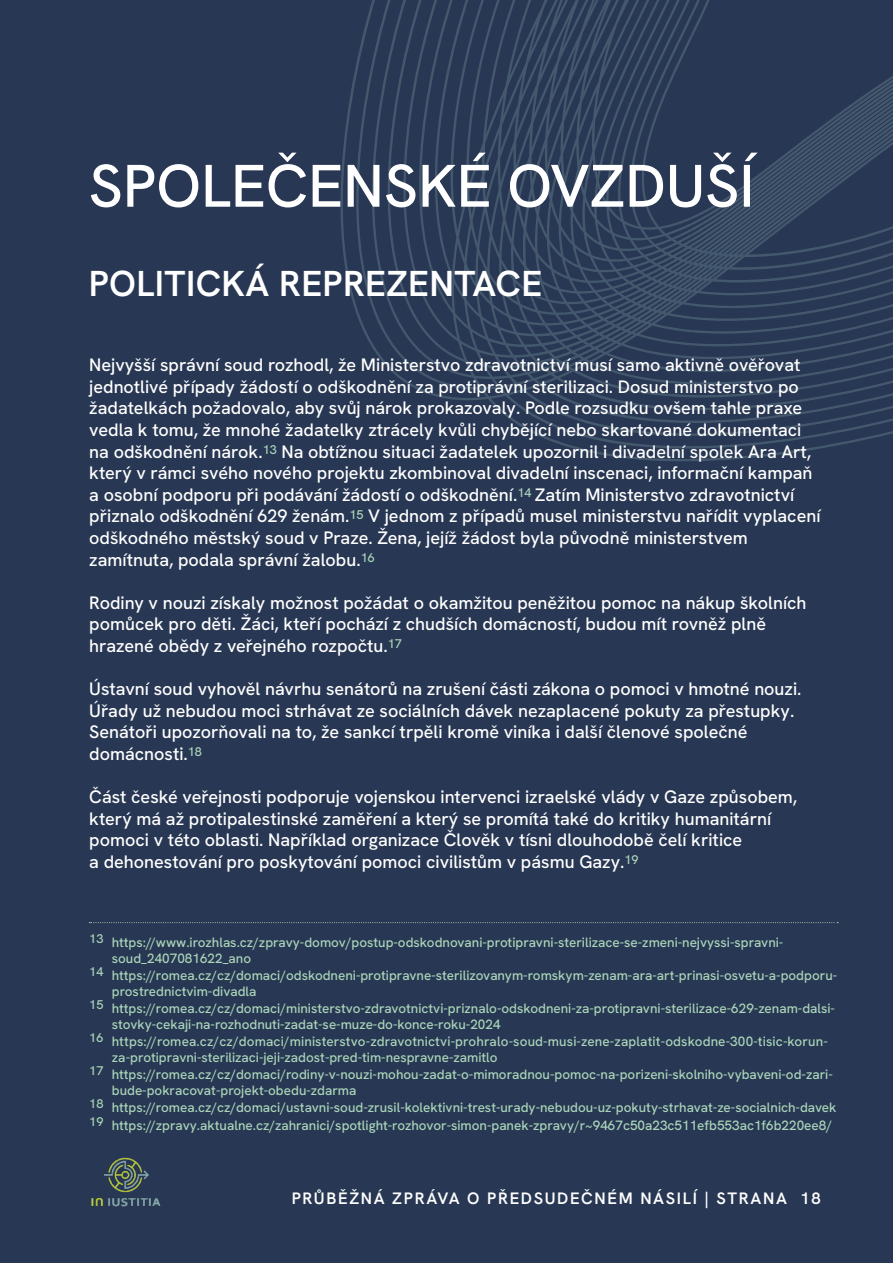
<style>
.page{position:relative;width:893px;height:1263px;background:#283753}
.page>*{position:absolute;margin:0;border:0;box-sizing:border-box;transform-origin:0 0}
.t1{font:500 60px "Hanken Grotesk";color:#fff}
.t2{font:600 36px "Hanken Grotesk";letter-spacing:.01em;color:#fff}
.t3{font:500 18px/21.6px "Hanken Grotesk";color:#fff}
.t4{font:600 16.5px "Hanken Grotesk";letter-spacing:.1em;color:#fff}
.t5{font:500 13.5px "Hanken Grotesk";color:#aad5b9}
</style>
<div class="page">
<svg style="left:340px;top:0;width:553px;height:461px"></svg>
<img style="left:91px;top:1157px;width:70px;height:50px">
<svg style="left:89px;top:922px;width:749px;height:1px"></svg>
<h1 class="t1" style="left:89px;top:147px;width:667px">SPOLEČENSKÉ OVZDUŠÍ</h1>
<h2 class="t2" style="left:89px;top:260px;width:455px">POLITICKÁ REPREZENTACE</h2>
<p class="t3" style="left:89px;top:354px;width:733px">Nejvyšší správní soud rozhodl, že Ministerstvo zdravotnictví musí samo aktivně ověřovat jednotlivé případy žádostí o odškodnění za protiprávní sterilizaci. Dosud ministerstvo po žadatelkách požadovalo, aby svůj nárok prokazovaly. Podle rozsudku ovšem tahle praxe vedla k tomu, že mnohé žadatelky ztrácely kvůli chybějící nebo skartované dokumentaci na odškodnění nárok.<sup>13</sup> Na obtížnou situaci žadatelek upozornil i divadelní spolek Ara Art, který v rámci svého nového projektu zkombinoval divadelní inscenaci, informační kampaň a osobní podporu při podávání žádostí o odškodnění.<sup>14</sup> Zatím Ministerstvo zdravotnictví přiznalo odškodnění 629 ženám.<sup>15</sup> V jednom z případů musel ministerstvu nařídit vyplacení odškodného městský soud v Praze. Žena, jejíž žádost byla původně ministerstvem zamítnuta, podala správní žalobu.<sup>16</sup></p>
<p class="t3" style="left:89px;top:591px;width:719px">Rodiny v nouzi získaly možnost požádat o okamžitou peněžitou pomoc na nákup školních pomůcek pro děti. Žáci, kteří pochází z chudších domácností, budou mít rovněž plně hrazené obědy z veřejného rozpočtu.<sup>17</sup></p>
<p class="t3" style="left:89px;top:678px;width:714px">Ústavní soud vyhověl návrhu senátorů na zrušení části zákona o pomoci v hmotné nouzi.<br>Úřady už nebudou moci strhávat ze sociálních dávek nezaplacené pokuty za přestupky.<br>Senátoři upozorňovali na to, že sankcí trpěli kromě viníka i další členové společné domácnosti.<sup>18</sup></p>
<p class="t3" style="left:89px;top:786px;width:709px">Část české veřejnosti podporuje vojenskou intervenci izraelské vlády v Gaze způsobem, který má až protipalestinské zaměření a který se promítá také do kritiky humanitární pomoci v této oblasti. Například organizace Člověk v tísni dlouhodobě čelí kritice<br>a dehonestování pro poskytování pomoci civilistům v pásmu Gazy.<sup>19</sup></p>
<p class="t5" style="left:89px;top:933px;width:696px"><sup>13</sup> https://www.irozhlas.cz/zpravy-domov/postup-odskodnovani-protipravni-sterilizace-se-zmeni-nejvyssi-spravni-</p>
<p class="t5" style="left:112px;top:950px;width:141px">soud_2407081622_ano</p>
<p class="t5" style="left:89px;top:966px;width:749px"><sup>14</sup> https://romea.cz/cz/domaci/odskodneni-protipravne-sterilizovanym-romskym-zenam-ara-art-prinasi-osvetu-a-podporu-</p>
<p class="t5" style="left:112px;top:983px;width:146px">prostrednictvim-divadla</p>
<p class="t5" style="left:89px;top:999px;width:747px"><sup>15</sup> https://romea.cz/cz/domaci/ministerstvo-zdravotnictvi-priznalo-odskodneni-za-protipravni-sterilizace-629-zenam-dalsi-</p>
<p class="t5" style="left:112px;top:1016px;width:390px">stovky-cekaji-na-rozhodnuti-zadat-se-muze-do-konce-roku-2024</p>
<p class="t5" style="left:89px;top:1032px;width:740px"><sup>16</sup> https://romea.cz/cz/domaci/ministerstvo-zdravotnictvi-prohralo-soud-musi-zene-zaplatit-odskodne-300-tisic-korun-</p>
<p class="t5" style="left:112px;top:1049px;width:387px">za-protipravni-sterilizaci-jeji-zadost-pred-tim-nespravne-zamitlo</p>
<p class="t5" style="left:89px;top:1065px;width:745px"><sup>17</sup> https://romea.cz/cz/domaci/rodiny-v-nouzi-mohou-zadat-o-mimoradnou-pomoc-na-porizeni-skolniho-vybaveni-od-zari-</p>
<p class="t5" style="left:112px;top:1082px;width:246px">bude-pokracovat-projekt-obedu-zdarma</p>
<p class="t5" style="left:89px;top:1098px;width:749px"><sup>18</sup> https://romea.cz/cz/domaci/ustavni-soud-zrusil-kolektivni-trest-urady-nebudou-uz-pokuty-strhavat-ze-socialnich-davek</p>
<p class="t5" style="left:89px;top:1116px;width:744px"><sup>19</sup> https://zpravy.aktualne.cz/zahranici/spotlight-rozhovor-simon-panek-zpravy/r~9467c50a23c511efb553ac1f6b220ee8/</p>
<p class="t4" style="left:292px;top:1187px;width:530px">PRŮBĚŽNÁ ZPRÁVA O PŘEDSUDEČNÉM NÁSILÍ | STRANA 18</p>
</div>
